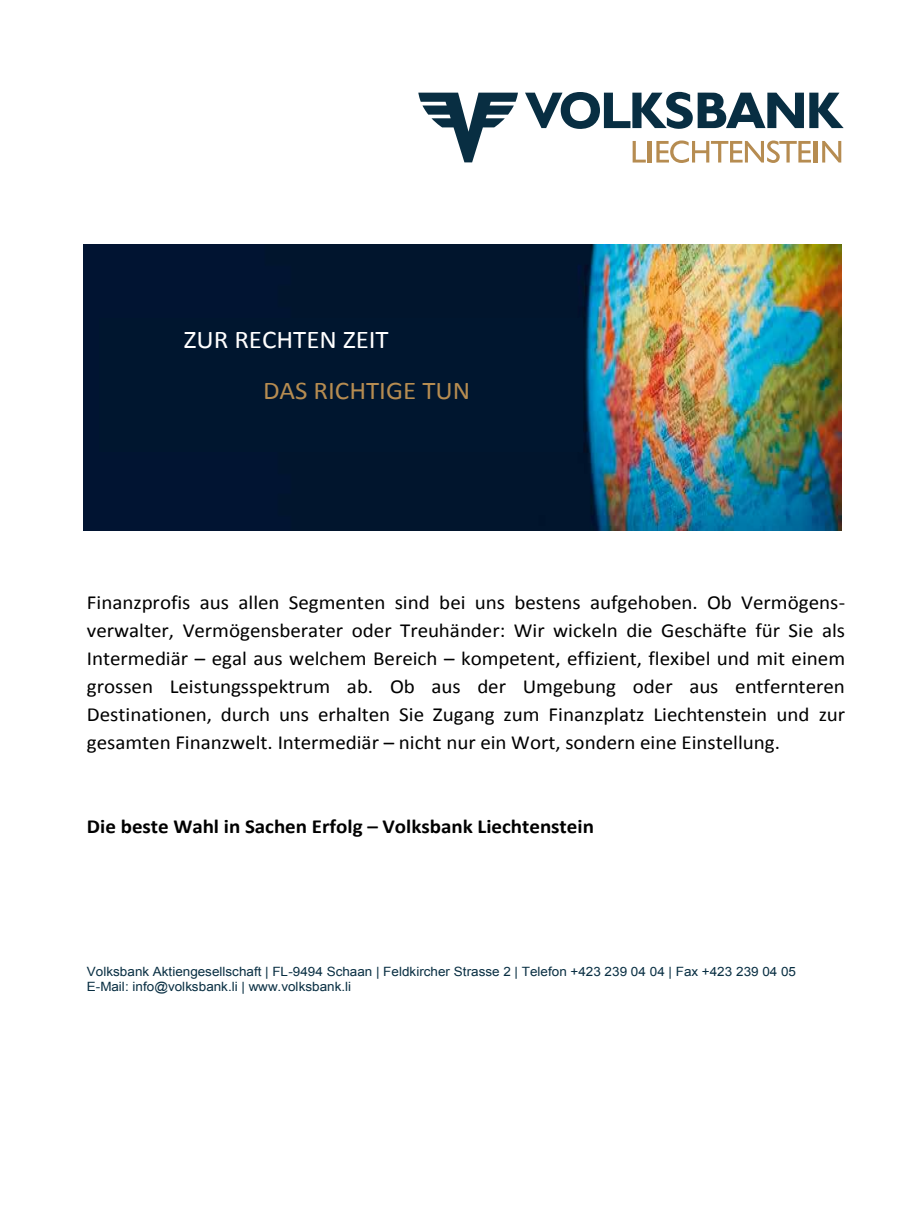
<style>
.page{position:relative;width:906px;height:1212px;background:#fff}
.page>*{position:absolute;margin:0;border:0;box-sizing:border-box;transform-origin:0 0}
.t1{font:25.65px "Calibri";color:#fff;scale:1.05 1}
.t2{font:25.65px "Calibri";color:#b68c51;scale:1.05 1}
.t3{font:19.95px/28px "Calibri";color:#000;text-align:justify;scale:1.05 1}
.t4{font:700 19.95px "Calibri";color:#000;scale:1.05 1}
.t5{font:12.75px/14.7px "Arial";letter-spacing:.005em;color:#082e42;scale:1.05 1}
</style>
<div class="page">
<img style="left:83px;top:245px;width:758px;height:286px">
<div style="left:99px;top:318px;width:483px;height:134px;background:#00162f"></div>
<svg style="left:525px;top:92px;width:318px;height:37px"></svg>
<svg style="left:418px;top:93px;width:100px;height:69px"></svg>
<svg style="left:632px;top:141px;width:14px;height:22px"></svg>
<hr style="left:647px;top:141px;width:4px;height:22px;background:#b68c51">
<svg style="left:656px;top:140px;width:155px;height:23px"></svg>
<hr style="left:813px;top:141px;width:4px;height:22px;background:#b68c51">
<svg style="left:822px;top:141px;width:19px;height:22px"></svg>
<p class="t1" style="left:184px;top:324px;width:197px">ZUR RECHTEN ZEIT</p>
<p class="t2" style="left:263px;top:374px;width:199px">DAS RICHTIGE TUN</p>
<p class="t3" style="left:87px;top:587px;width:724px">Finanzprofis aus allen Segmenten sind bei uns bestens aufgehoben. Ob Vermögens&shy;verwalter, Vermögensberater oder Treuhänder: Wir wickeln die Geschäfte für Sie als Intermediär – egal aus welchem Bereich – kompetent, effizient, flexibel und mit einem grossen Leistungsspektrum ab. Ob aus der Umgebung oder aus entfernteren Destinationen, durch uns erhalten Sie Zugang zum Finanzplatz Liechtenstein und zur gesamten Finanzwelt. Intermediär – nicht nur ein Wort, sondern eine Einstellung.</p>
<p class="t4" style="left:87px;top:814px;width:484px">Die beste Wahl in Sachen Erfolg – Volksbank Liechtenstein</p>
<p class="t5" style="left:87px;top:965px;width:677px">Volksbank Aktiengesellschaft | FL-9494 Schaan | Feldkircher Strasse 2 | Telefon +423 239 04 04 | Fax +423 239 04 05<br>E-Mail: info@volksbank.li | www.volksbank.li</p>
</div>
